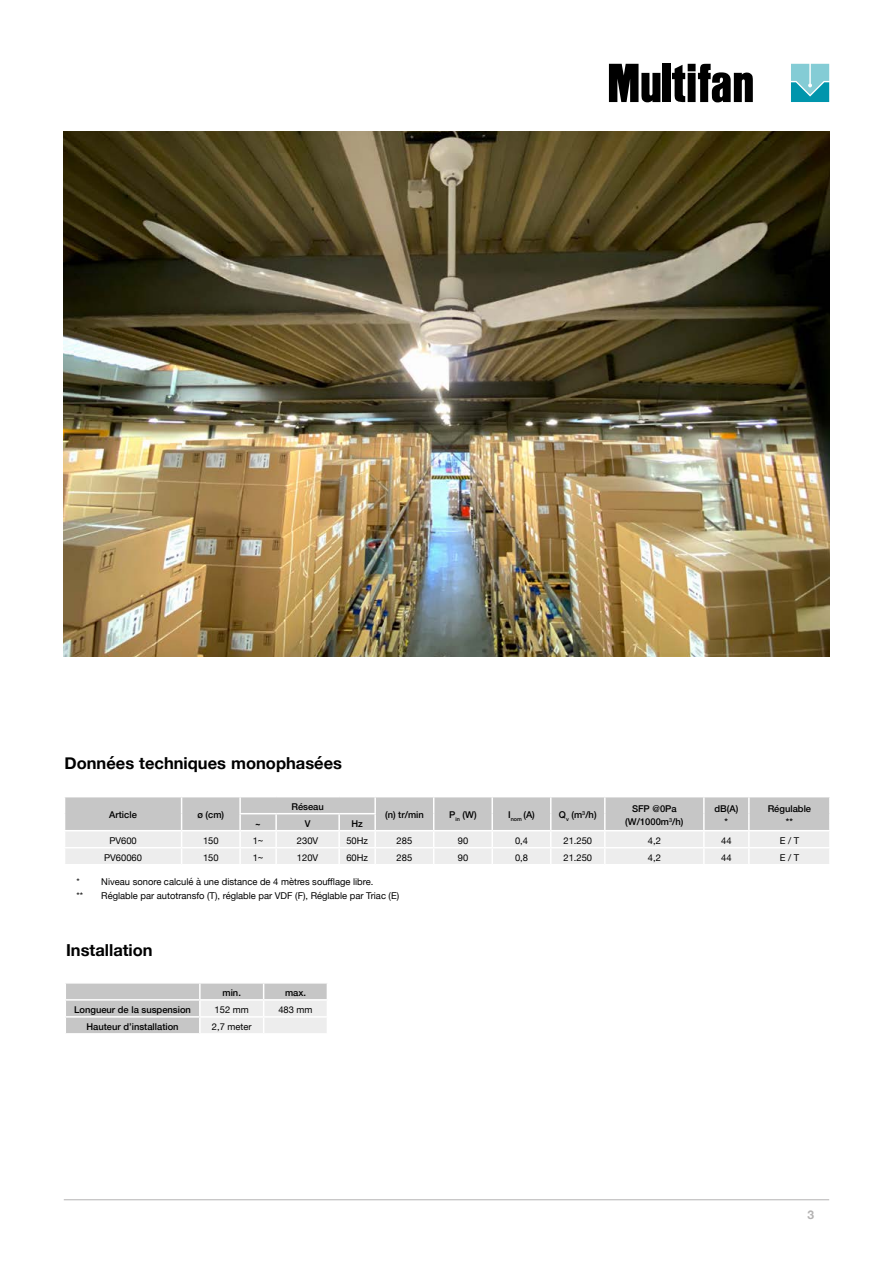
<style>
.page{position:relative;width:893px;height:1263px;background:#fff}
.page>*{position:absolute;margin:0;border:0;box-sizing:border-box;transform-origin:0 0}
.t1{font:700 16.5px "Helvetica Neue";color:#000}
.t2{font:700 12px "Helvetica Neue";color:#b3b2b2}
.t3{font:9.3px/13.5px "Helvetica Neue";color:#000}
.t4{font:500 9.3px/13.5px "Helvetica Neue";color:#000;text-align:center}
</style>
<div class="page">
<hr style="left:64px;top:1199px;width:765px;height:1px;background:#b3b2b2">
<div style="left:663px;top:64px;width:8px;height:38px;background:#000"></div>
<svg style="left:672px;top:64px;width:81px;height:39px"></svg>
<svg style="left:609px;top:64px;width:51px;height:39px"></svg>
<svg style="left:791px;top:64px;width:38px;height:38px"></svg>
<svg style="left:65px;top:797px;width:765px;height:67px;background:#dbdbdb"></svg>
<hr style="left:276px;top:813px;width:63px;height:1px;background:#fff">
<hr style="left:339px;top:813px;width:37px;height:1px;background:#fff">
<hr style="left:240px;top:830px;width:36px;height:1px;background:#fff">
<hr style="left:276px;top:830px;width:63px;height:1px;background:#fff">
<hr style="left:339px;top:830px;width:36px;height:1px;background:#fff">
<img style="left:64px;top:131px;width:765px;height:525px">
<svg style="left:65px;top:983px;width:262px;height:50px;background:#d6d6d6"></svg>
<h1 class="t1" style="left:65px;top:750px;width:279px">Données techniques monophasées</h1>
<p class="t4" style="left:109px;top:807px;width:29px">Article</p>
<p class="t4" style="left:197px;top:807px;width:28px">ø (cm)</p>
<p class="t4" style="left:291px;top:799px;width:34px">Réseau</p>
<p class="t4" style="left:255px;top:816px;width:7px">~</p>
<p class="t4" style="left:305px;top:816px;width:7px">V</p>
<p class="t4" style="left:351px;top:816px;width:13px">Hz</p>
<p class="t4" style="left:385px;top:807px;width:40px">(n) tr/min</p>
<p class="t4" style="left:449px;top:807px;width:29px">P<sub>in</sub> (W)</p>
<p class="t4" style="left:508px;top:807px;width:28px">I<sub>nom</sub> (A)</p>
<p class="t4" style="left:559px;top:807px;width:39px">Q<sub>v</sub> (m<sup>3</sup>/h)</p>
<p class="t4" style="left:625px;top:801px;width:60px">SFP @0Pa (W/1000m<sup>3</sup>/h)</p>
<p class="t4" style="left:714px;top:801px;width:25px">dB(A) *</p>
<p class="t4" style="left:768px;top:801px;width:45px">Régulable</p>
<p class="t4" style="left:786px;top:814px;width:8px">**</p>
<p class="t3" style="left:109px;top:834px;width:29px">PV600</p>
<p class="t3" style="left:203px;top:834px;width:17px">150</p>
<p class="t3" style="left:253px;top:834px;width:12px">1~</p>
<p class="t3" style="left:297px;top:834px;width:23px">230V</p>
<p class="t3" style="left:346px;top:834px;width:23px">50Hz</p>
<p class="t3" style="left:397px;top:834px;width:17px">285</p>
<p class="t3" style="left:458px;top:834px;width:12px">90</p>
<p class="t3" style="left:515px;top:834px;width:15px">0,4</p>
<p class="t3" style="left:563px;top:834px;width:30px">21.250</p>
<p class="t3" style="left:648px;top:834px;width:15px">4,2</p>
<p class="t3" style="left:721px;top:834px;width:12px">44</p>
<p class="t3" style="left:780px;top:834px;width:21px">E / T</p>
<p class="t3" style="left:104px;top:851px;width:39px">PV60060</p>
<p class="t3" style="left:203px;top:851px;width:17px">150</p>
<p class="t3" style="left:253px;top:851px;width:12px">1~</p>
<p class="t3" style="left:297px;top:851px;width:23px">120V</p>
<p class="t3" style="left:346px;top:851px;width:23px">60Hz</p>
<p class="t3" style="left:397px;top:851px;width:17px">285</p>
<p class="t3" style="left:458px;top:851px;width:12px">90</p>
<p class="t3" style="left:515px;top:851px;width:15px">0,8</p>
<p class="t3" style="left:563px;top:851px;width:30px">21.250</p>
<p class="t3" style="left:648px;top:851px;width:15px">4,2</p>
<p class="t3" style="left:721px;top:851px;width:12px">44</p>
<p class="t3" style="left:780px;top:851px;width:21px">E / T</p>
<p class="t3" style="left:77px;top:876px;width:298px">* Niveau sonore calculé à une distance de 4 mètres soufflage libre. **</p>
<p class="t3" style="left:101px;top:889px;width:299px">Réglable par autotransfo (T), réglable par VDF (F), Réglable par Triac (E)</p>
<h1 class="t1" style="left:66px;top:937px;width:88px">Installation</h1>
<p class="t4" style="left:223px;top:985px;width:20px">min.</p>
<p class="t4" style="left:285px;top:985px;width:23px">max.</p>
<p class="t4" style="left:74px;top:1002px;width:118px">Longueur de la suspension</p>
<p class="t3" style="left:215px;top:1003px;width:36px">152 mm</p>
<p class="t3" style="left:278px;top:1003px;width:36px">483 mm</p>
<p class="t4" style="left:86px;top:1019px;width:94px">Hauteur d’installation</p>
<p class="t3" style="left:212px;top:1020px;width:41px">2,7 meter</p>
<p class="t2" style="left:808px;top:1205px;width:8px">3</p>
</div>
